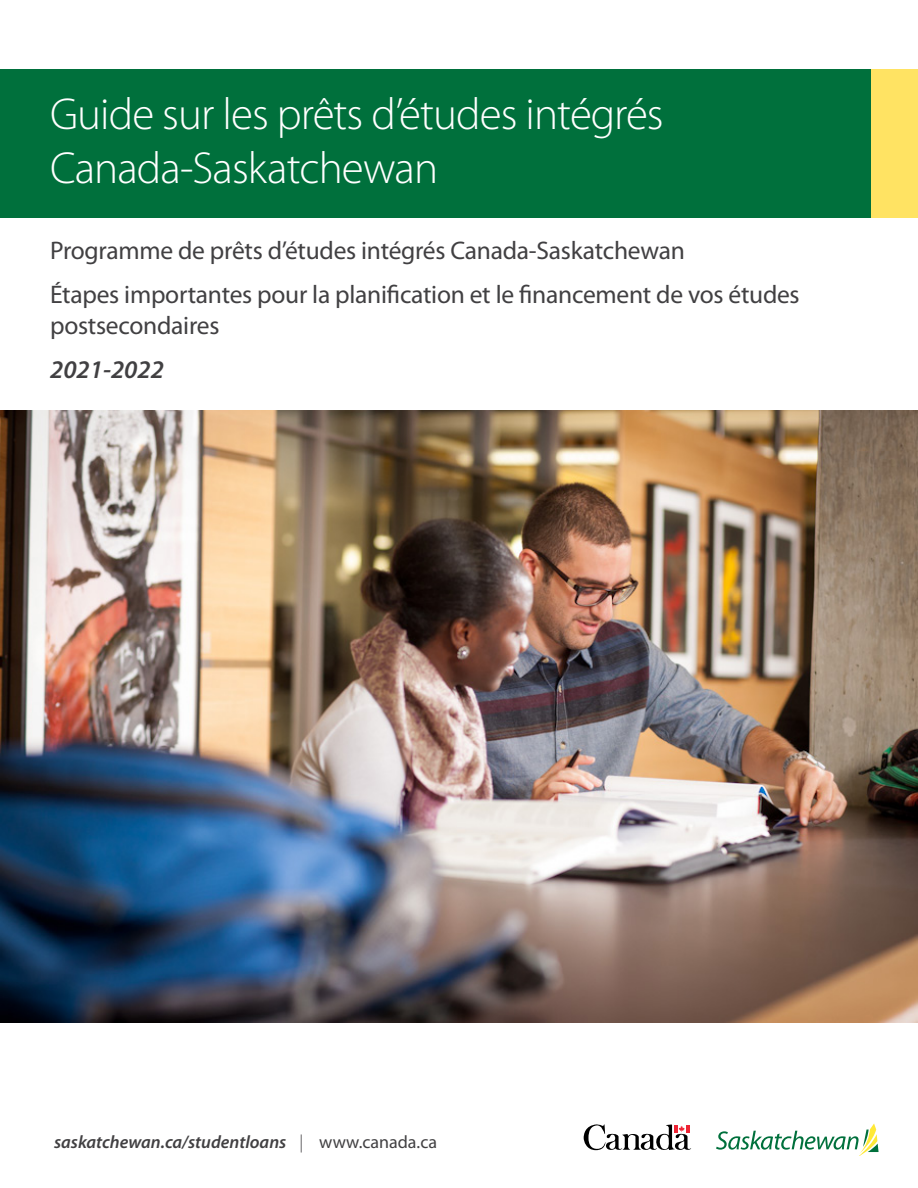
<style>
.page{position:relative;width:918px;height:1188px;background:#fff}
.page>*{position:absolute;margin:0;border:0;box-sizing:border-box;transform-origin:0 0}
.t1{font:300 45px/54px "Myriad Pro";letter-spacing:-.02em;color:#fff}
.t2{font:25.5px/44.1px "Myriad Pro";letter-spacing:-.01em;color:#414042}
.t3{font:italic 600 25.5px "Myriad Pro";color:#414042}
.t4{font:italic 600 18px "Myriad Pro";color:#414042}
.s1{font-weight:300;font-style:normal}
.s2{font-weight:400;font-style:normal}
</style>
<div class="page">
<svg style="left:584px;top:1124px;width:107px;height:27px"></svg>
<svg style="left:716px;top:1123px;width:163px;height:32px"></svg>
<div style="left:870px;top:70px;width:48px;height:148px;background:#ffe363"></div>
<div style="left:0;top:70px;width:870px;height:148px;background:#00703c"></div>
<img style="left:0;top:411px;width:918px;height:612px">
<h1 class="t1" style="left:50px;top:86px;width:615px">Guide sur les prêts d’études intégrés<br>Canada-Saskatchewan</h1>
<p class="t2" style="left:50px;top:228px;width:751px">Programme de prêts d’études intégrés Canada-Saskatchewan<br>Étapes importantes pour la planification et le financement de vos études</p>
<p class="t2" style="left:50px;top:303px;width:171px">postsecondaires</p>
<p class="t3" style="left:50px;top:353px;width:115px">2021-2022</p>
<p class="t4" style="left:54px;top:1130px;width:385px">saskatchewan.ca/studentloans <span class="s1">|</span> <span class="s2">www.canada.ca</span></p>
</div>
